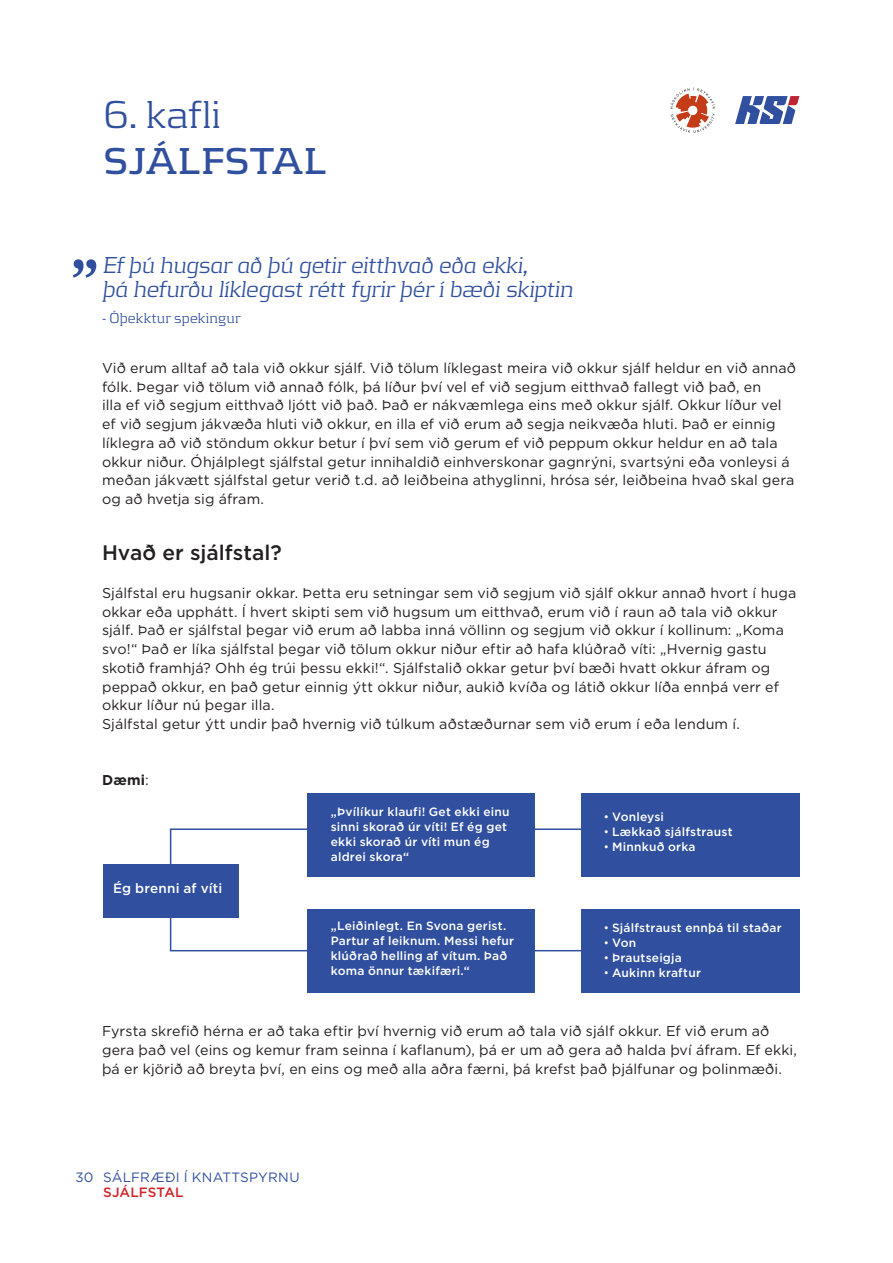
<style>
.page{position:relative;width:893px;height:1263px;background:#fff}
.page>*{position:absolute;margin:0;border:0;box-sizing:border-box;transform-origin:0 0}
.t1{font:300 40.5px "Kontrapunkt";color:#304f9e}
.t2{font:700 39px "Kontrapunkt";letter-spacing:.005em;color:#304f9e}
.t3{font:italic 300 24px "Kontrapunkt";letter-spacing:-.015em;color:#304f9e}
.Paragraph_Style_1{font:500 21px "Gotham";color:#231f20}
.t4{font:300 15px "Kontrapunkt";letter-spacing:.01em;color:#304f9e}
.meginmál{font:14.25px/18.8px "Gotham";letter-spacing:.01em;color:#231f20}
.meginmál-2{font:700 14.25px "Gotham";color:#231f20}
.t5{font:13.5px "Gotham";letter-spacing:.015em;color:#304f9e}
.Paragraph_Style_1-2{font:500 13.5px "Gotham";letter-spacing:.005em;color:#fff}
.t6{font:500 13.5px "Gotham";letter-spacing:.01em;color:#d1232a}
.Paragraph_Style_1-3{font:500 12px/15px "Gotham";letter-spacing:.015em;color:#fff}
.s1{font-weight:400}
.s2{font-family:"Gotham Narrow";font-weight:400}
</style>
<div class="page">
<svg style="left:169px;top:828px;width:412px;height:41px"></svg>
<svg style="left:169px;top:911px;width:412px;height:41px"></svg>
<div style="left:103px;top:864px;width:135px;height:53px;background:#304f9e"></div>
<div style="left:307px;top:793px;width:227px;height:83px;background:#304f9e"></div>
<div style="left:581px;top:793px;width:218px;height:83px;background:#304f9e"></div>
<div style="left:307px;top:909px;width:227px;height:83px;background:#304f9e"></div>
<div style="left:581px;top:909px;width:218px;height:83px;background:#304f9e"></div>
<svg style="left:73px;top:259px;width:23px;height:19px"></svg>
<svg style="left:670px;top:87px;width:45px;height:46px"></svg>
<svg style="left:735px;top:96px;width:64px;height:28px"></svg>
<p class="t1" style="left:103px;top:91px;width:119px">6. kafli</p>
<p class="t2" style="left:103px;top:138px;width:225px">SJÁLFSTAL</p>
<p class="t3" style="left:102px;top:251px;width:427px">Ef þú hugsar að þú getir eitthvað eða ekki,</p>
<p class="t3" style="left:102px;top:275px;width:472px">þá hefurðu líklegast rétt fyrir þér í bæði skiptin</p>
<p class="t4" style="left:102px;top:309px;width:140px">- Óþekktur spekingur</p>
<p class="meginmál" style="left:102px;top:358px;width:695px">Við erum alltaf að tala við okkur sjálf. Við tölum líklegast meira við okkur sjálf heldur en við annað fólk. Þegar við tölum við annað fólk, þá líður því vel ef við segjum eitthvað fallegt við það, en<br>illa ef við segjum eitthvað ljótt við það. Það er nákvæmlega eins með okkur sjálf. Okkur líður vel ef við segjum jákvæða hluti við okkur, en illa ef við erum að segja neikvæða hluti. Það er einnig líklegra að við stöndum okkur betur í því sem við gerum ef við peppum okkur heldur en að tala okkur niður. Óhjálplegt sjálfstal getur innihaldið einhverskonar gagnrýni, svartsýni eða vonleysi á meðan jákvætt sjálfstal getur verið t.d. að leiðbeina athyglinni, hrósa sér, leiðbeina hvað skal gera og að hvetja sig áfram.</p>
<p class="Paragraph_Style_1" style="left:102px;top:539px;width:181px">Hvað er sjálfstal?</p>
<p class="meginmál" style="left:102px;top:583px;width:696px">Sjálfstal eru hugsanir okkar. Þetta eru setningar sem við segjum við sjálf okkur annað hvort í huga okkar eða upphátt. Í hvert skipti sem við hugsum um eitthvað, erum við í raun að tala við okkur sjálf. Það er sjálfstal þegar við erum að labba inná völlinn og segjum við okkur í kollinum: „Koma svo!“ Það er líka sjálfstal þegar við tölum okkur niður eftir að hafa klúðrað víti: „Hvernig gastu skotið framhjá? Ohh ég trúi þessu ekki!“. Sjálfstalið okkar getur því bæði hvatt okkur áfram og peppað okkur, en það getur einnig ýtt okkur niður, aukið kvíða og látið okkur líða ennþá verr ef okkur líður nú þegar illa.</p>
<p class="meginmál" style="left:102px;top:714px;width:639px">Sjálfstal getur ýtt undir það hvernig við túlkum aðstæðurnar sem við erum í eða lendum í.</p>
<p class="meginmál-2" style="left:102px;top:771px;width:48px">Dæmi<span class="s1">:</span></p>
<p class="Paragraph_Style_1-2" style="left:113px;top:879px;width:111px">Ég brenni af víti</p>
<p class="Paragraph_Style_1-3" style="left:331px;top:804px;width:180px">„Þvílíkur klaufi! Get ekki einu sinni skorað úr víti! Ef ég get ekki skorað úr víti mun ég aldrei skora“</p>
<p class="Paragraph_Style_1-3" style="left:604px;top:809px;width:62px"><span class="s2">•</span> Vonleysi</p>
<p class="Paragraph_Style_1-3" style="left:604px;top:824px;width:130px"><span class="s2">•</span> Lækkað sjálfstraust</p>
<p class="Paragraph_Style_1-3" style="left:604px;top:839px;width:93px"><span class="s2">•</span> Minnkuð orka</p>
<p class="Paragraph_Style_1-3" style="left:331px;top:918px;width:185px">„Leiðinlegt. En Svona gerist.<br>Partur af leiknum. Messi hefur klúðrað helling af vítum. Það koma önnur tækifæri.“</p>
<p class="Paragraph_Style_1-3" style="left:604px;top:920px;width:179px"><span class="s2">•</span> Sjálfstraust ennþá til staðar</p>
<p class="Paragraph_Style_1-3" style="left:604px;top:935px;width:34px"><span class="s2">•</span> Von</p>
<p class="Paragraph_Style_1-3" style="left:604px;top:950px;width:79px"><span class="s2">•</span> Þrautseigja</p>
<p class="Paragraph_Style_1-3" style="left:604px;top:965px;width:99px"><span class="s2">•</span> Aukinn kraftur</p>
<p class="meginmál" style="left:102px;top:1021px;width:696px">Fyrsta skrefið hérna er að taka eftir því hvernig við erum að tala við sjálf okkur. Ef við erum að gera það vel (eins og kemur fram seinna í kaflanum), þá er um að gera að halda því áfram. Ef ekki, þá er kjörið að breyta því, en eins og með alla aðra færni, þá krefst það þjálfunar og þolinmæði.</p>
<p class="t5" style="left:75px;top:1168px;width:226px">30 SÁLFRÆÐI Í KNATTSPYRNU</p>
<p class="t6" style="left:103px;top:1183px;width:82px">SJÁLFSTAL</p>
</div>
